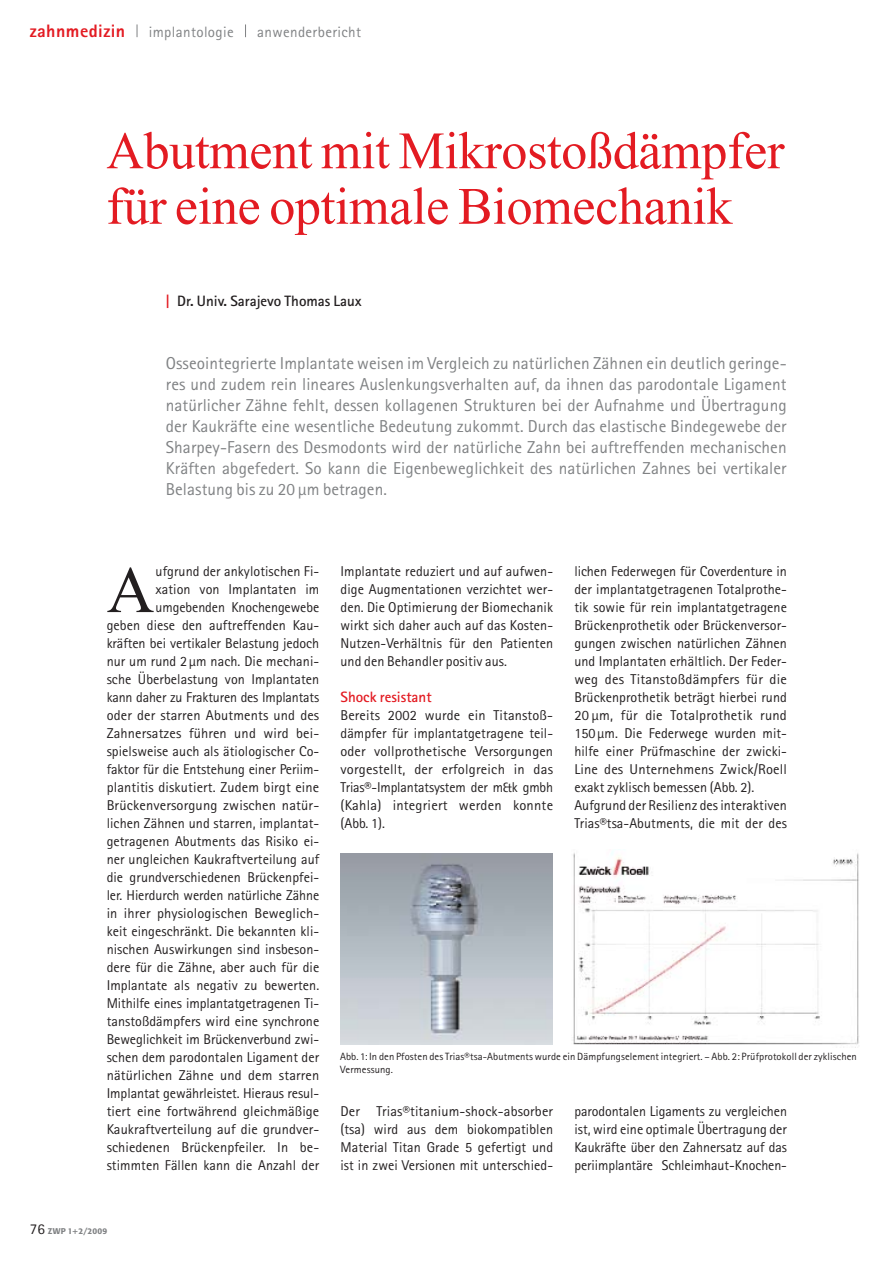
<style>
.page{position:relative;width:893px;height:1263px;background:#fff}
.page>*{position:absolute;margin:0;border:0;box-sizing:border-box;transform-origin:0 0}
.t1{font:66px "Times New Roman";color:#231f20}
.t2{font:52.5px/55.5px "Times New Roman";letter-spacing:-.005em;color:#e31b22}
.t3{font:800 18px "Rotis Sans Serif";letter-spacing:.025em;color:#e31b22}
.t4{font:17.25px/21px "Rotis Sans Serif";letter-spacing:.005em;color:#808284;text-align:justify}
.t5{font:15px "Rotis Sans Serif";letter-spacing:.025em;color:#808284}
.t6{font:700 15px "Rotis Sans Serif";color:#231f20}
.t7{font:700 15px "Rotis Sans Serif";color:#e31b22}
.t8{font:14.25px/18px "Rotis Sans Serif";letter-spacing:.005em;color:#231f20;text-align:justify}
.t9{font:10.5px/13.5px "Rotis Sans Serif";letter-spacing:.01em;color:#231f20}
.t10{font:500 8.25px "Formata";letter-spacing:.02em;color:#808284}
.s1{color:#e31b22}
.s2{font-family:"Rotis Sans Serif";font-weight:400;font-size:15px;color:#231f20}
</style>
<div class="page">
<svg style="left:245px;top:24px;width:1px;height:13px"></svg>
<svg style="left:137px;top:24px;width:1px;height:13px"></svg>
<img style="left:340px;top:853px;width:213px;height:191px">
<img style="left:573px;top:851px;width:286px;height:194px">
<p class="t3" style="left:30px;top:25px;width:97px">zahnmedizin</p>
<p class="t5" style="left:149px;top:27px;width:86px">implantologie</p>
<p class="t5" style="left:257px;top:27px;width:105px">anwenderbericht</p>
<h2 class="t2" style="left:106px;top:128px;width:680px">Abutment mit Mikrostoßdämpfer für eine optimale Biomechanik</h2>
<p class="t6" style="left:166px;top:296px;width:197px"><span class="s1">|</span> Dr. Univ. Sarajevo Thomas Laux</p>
<p class="t4" style="left:166px;top:354px;width:622px">Osseointegrierte Implantate weisen im Vergleich zu natürlichen Zähnen ein deutlich geringe&shy;res und zudem rein lineares Auslenkungsverhalten auf, da ihnen das parodontale Ligament natürlicher Zähne fehlt, dessen kollagenen Strukturen bei der Aufnahme und Übertragung der Kaukräfte eine wesentliche Bedeutung zukommt. Durch das elastische Bindegewebe der Sharpey-Fasern des Desmodonts wird der natürliche Zahn bei auftreffenden mechanischen Kräften abgefedert. So kann die Eigenbeweglichkeit des natürlichen Zahnes bei vertikaler Belastung bis zu 20 µm betragen.</p>
<p class="t8" style="left:574px;top:564px;width:214px;text-align:left">lichen Federwegen für Coverdenture in der implantatgetragenen Totalprothe&shy;tik sowie für rein implantatgetragene Brückenprothetik oder Brückenversor&shy;gungen zwischen natürlichen Zähnen und Implantaten erhältlich. Der Feder&shy;weg des Titanstoßdämpfers für die Brückenprothetik beträgt hierbei rund 20 µm, für die Totalprothetik rund 150µm. Die Federwege wurden mit&shy;hilfe einer Prüfmaschine der zwicki-Line des Unternehmens Zwick/Roell exakt zyklisch bemessen (Abb. 2).<br>Aufgrund der Resilienz des interaktiven Trias®tsa-Abutments, die mit der des</p>
<p class="t8" style="left:107px;top:564px;width:214px;text-align:right">ufgrund der ankylotischen Fi-<br>xation von Implantaten im umgebenden Knochengewebe<br>geben diese den auftreffenden Kau&shy;kräften bei vertikaler Belastung jedoch nur um rund 2µm nach. Die mechani&shy;sche Überbelastung von Implantaten kann daher zu Frakturen des Implantats oder der starren Abutments und des Zahnersatzes führen und wird bei&shy;spielsweise auch als ätiologischer Co&shy;faktor für die Entstehung einer Periim&shy;plantitis diskutiert. Zudem birgt eine Brückenversorgung zwischen natür&shy;lichen Zähnen und starren, implantat&shy;getragenen Abutments das Risiko ei&shy;ner ungleichen Kaukraftverteilung auf die grundverschiedenen Brückenpfei&shy;ler. Hierdurch werden natürliche Zähne in ihrer physiologischen Beweglich&shy;keit eingeschränkt. Die bekannten kli&shy;nischen Auswirkungen sind insbeson&shy;dere für die Zähne, aber auch für die Implantate als negativ zu bewerten.<br>Mithilfe eines implantatgetragenen Ti&shy;tanstoßdämpfers wird eine synchrone Beweglichkeit im Brückenverbund zwi&shy;schen dem parodontalen Ligament der nätürlichen Zähne und dem starren Implantat gewährleistet. Hieraus resul&shy;tiert eine fortwährend gleichmäßige Kaukraftverteilung auf die grundver&shy;schiedenen Brückenpfeiler. In be&shy;stimmten Fällen kann die Anzahl der</p>
<p class="t8" style="left:340px;top:564px;width:214px">Implantate reduziert und auf aufwen&shy;dige Augmentationen verzichtet wer&shy;den. Die Optimierung der Biomechanik wirkt sich daher auch auf das Kosten-Nutzen-Verhältnis für den Patienten und den Behandler positiv aus.</p>
<h1 class="t1" style="left:107px;top:566px;width:49px">A</h1>
<p class="t7" style="left:340px;top:692px;width:93px">Shock resistant</p>
<p class="t8" style="left:340px;top:708px;width:214px">Bereits 2002 wurde ein Titanstoß&shy;dämpfer für implantatgetragene teil&shy;oder vollprothetische Versorgungen vorgestellt, der erfolgreich in das Trias®-Implantatsystem der m&amp;k gmbh (Kahla) integriert werden konnte (Abb. 1).</p>
<p class="t9" style="left:340px;top:1051px;width:518px">Abb. 1: In den Pfosten des Trias®tsa-Abutments wurde ein Dämpfungselement integriert. – Abb. 2: Prüfprotokoll der zyklischen<br>Vermessung.</p>
<p class="t8" style="left:340px;top:1104px;width:214px">Der Trias®titanium-shock-absorber (tsa) wird aus dem biokompatiblen Material Titan Grade 5 gefertigt und ist in zwei Versionen mit unterschied-</p>
<p class="t8" style="left:574px;top:1104px;width:214px">parodontalen Ligaments zu vergleichen ist, wird eine optimale Übertragung der Kaukräfte über den Zahnersatz auf das periimplantäre Schleimhaut-Knochen-</p>
<p class="t10" style="left:30px;top:1227px;width:79px"><span class="s2">76</span> ZWP 1+2/2009</p>
</div>
